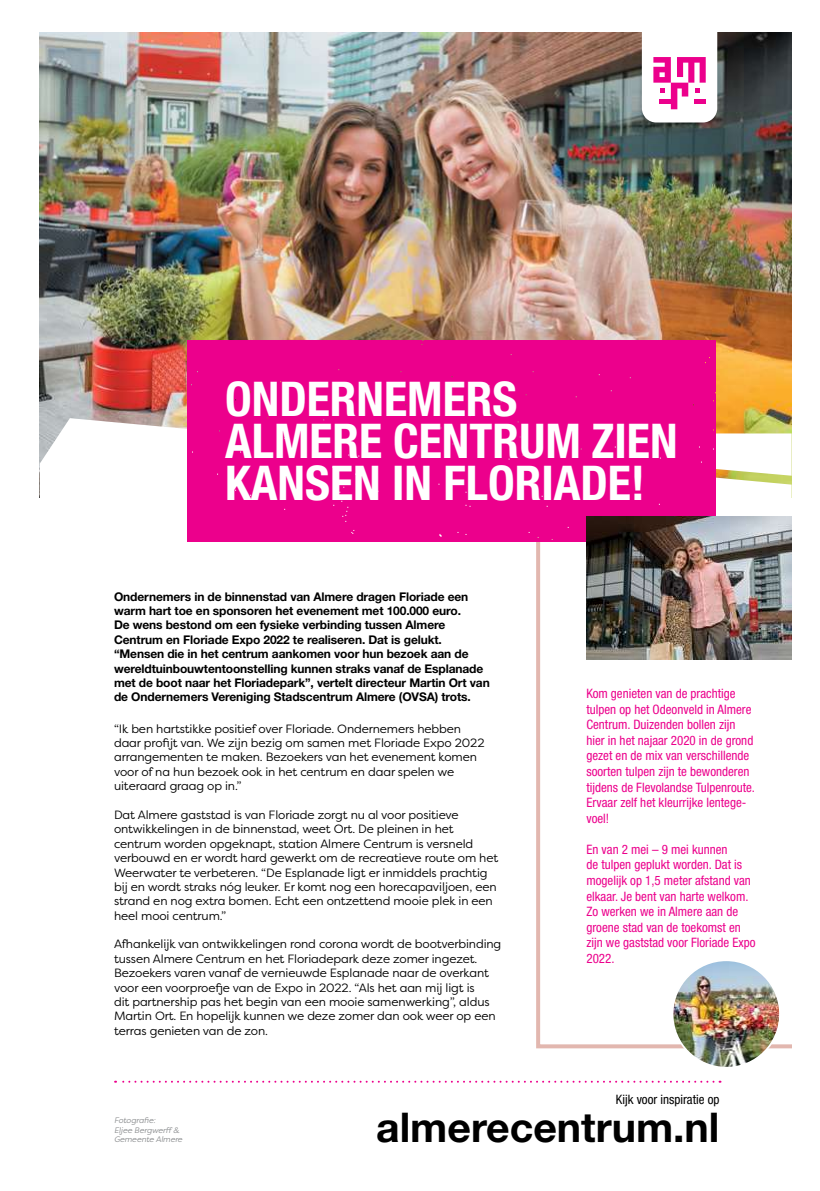
<style>
.page{position:relative;width:820px;height:1191px;background:#fff}
.page>*{position:absolute;margin:0;border:0;box-sizing:border-box;transform-origin:0 0}
.t1{font:700 condensed 47.9px/42.3px "Helvetica Neue LT Std";color:#fff}
.t2{font:700 41px "Helvetica Neue LT Std";color:#000}
.t3{font:condensed 13px/15.6px "Helvetica Neue LT Std";color:#ec008c}
.t4{font:condensed 13px "Helvetica Neue LT Std";color:#000}
.t5{font:12px/14.4px "Filson Pro";letter-spacing:-.01em;color:#000}
.t6{font:700 12px/14.4px "Helvetica Neue LT Std";letter-spacing:-.01em;color:#000}
.t7{font:italic 8px/9.6px "Filson Pro";letter-spacing:-.01em;color:#8a8c8e}
</style>
<div class="page">
<svg style="left:536px;top:541px;width:255px;height:507px"></svg>
<img style="left:40px;top:33px;width:751px;height:385px">
<svg style="left:40px;top:418px;width:751px;height:90px"></svg>
<svg style="left:715px;top:433px;width:76px;height:43px"></svg>
<div style="left:636px;top:33px;width:84px;height:96px;background:#000;opacity:.5"></div>
<svg style="left:641px;top:33px;width:76px;height:89px"></svg>
<hr style="left:694px;top:99px;width:11px;height:4px;background:#ec008c">
<hr style="left:659px;top:99px;width:11px;height:4px;background:#ec008c">
<svg style="left:115px;top:1080px;width:598px;height:2px"></svg>
<div style="left:187px;top:341px;width:528px;height:200px;background:#ec008c"></div>
<img style="left:586px;top:516px;width:205px;height:144px">
<img style="left:672px;top:960px;width:107px;height:107px;border-radius:54px">
<div style="left:671px;top:959px;width:109px;height:109px;border:2px solid #fff;border-radius:50%"></div>
<h1 class="t1" style="left:225px;top:377px;width:453px">ONDERNEMERS<br>ALMERE CENTRUM ZIEN<br>KANSEN IN FLORIADE!</h1>
<p class="t6" style="left:114px;top:589px;width:377px">Ondernemers in de binnenstad van Almere dragen Floriade een warm hart toe en sponsoren het evenement met 100.000 euro.<br>De wens bestond om een fysieke verbinding tussen Almere Centrum en Floriade Expo 2022 te realiseren. Dat is gelukt. “Mensen die in het centrum aankomen voor hun bezoek aan de wereldtuinbouwtentoonstelling kunnen straks vanaf de Esplanade met de boot naar het Floriadepark”, vertelt directeur Martin Ort van de Ondernemers Vereniging Stadscentrum Almere (OVSA) trots.</p>
<p class="t5" style="left:114px;top:721px;width:372px">“Ik ben hartstikke positief over Floriade. Ondernemers hebben daar profijt van. We zijn bezig om samen met Floriade Expo 2022 arrangementen te maken. Bezoekers van het evenement komen voor of na hun bezoek ook in het centrum en daar spelen we uiteraard graag op in.”</p>
<p class="t5" style="left:114px;top:807px;width:385px">Dat Almere gaststad is van Floriade zorgt nu al voor positieve ontwikkelingen in de binnenstad, weet Ort. De pleinen in het centrum worden opgeknapt, station Almere Centrum is versneld verbouwd en er wordt hard gewerkt om de recreatieve route om het Weerwater te verbeteren. “De Esplanade ligt er inmiddels prachtig bij en wordt straks nóg leuker. Er komt nog een horecapaviljoen, een strand en nog extra bomen. Echt een ontzettend mooie plek in een heel mooi centrum.”</p>
<p class="t5" style="left:114px;top:936px;width:388px">Afhankelijk van ontwikkelingen rond corona wordt de bootverbinding tussen Almere Centrum en het Floriadepark deze zomer ingezet.<br>Bezoekers varen vanaf de vernieuwde Esplanade naar de overkant voor een voorproefje van de Expo in 2022. “Als het aan mij ligt is<br>dit partnership pas het begin van een mooie samenwerking”, aldus Martin Ort. En hopelijk kunnen we deze zomer dan ook weer op een terras genieten van de zon.</p>
<p class="t3" style="left:586px;top:685px;width:170px">Kom genieten van de prachtige tulpen op het Odeonveld in Almere<br>Centrum. Duizenden bollen zijn hier in het najaar 2020 in de grond gezet en de mix van verschillende soorten tulpen zijn te bewonderen tijdens de Flevolandse Tulpenroute.<br>Ervaar zelf het kleurrijke lentege&shy;voel!</p>
<p class="t3" style="left:586px;top:841px;width:170px">En van 2 mei – 9 mei kunnen<br>de tulpen geplukt worden. Dat is mogelijk op 1,5 meter afstand van elkaar. Je bent van harte welkom.<br>Zo werken we in Almere aan de groene stad van de toekomst en zijn we gaststad voor Floriade Expo<br>2022.</p>
<p class="t7" style="left:114px;top:1115px;width:70px">Fotografie:<br>Eljee Bergwerff &amp;<br>Gemeente Almere</p>
<p class="t4" style="left:615px;top:1092px;width:105px">Kijk voor inspiratie op</p>
<h2 class="t2" style="left:376px;top:1102px;width:345px">almerecentrum.nl</h2>
</div>
